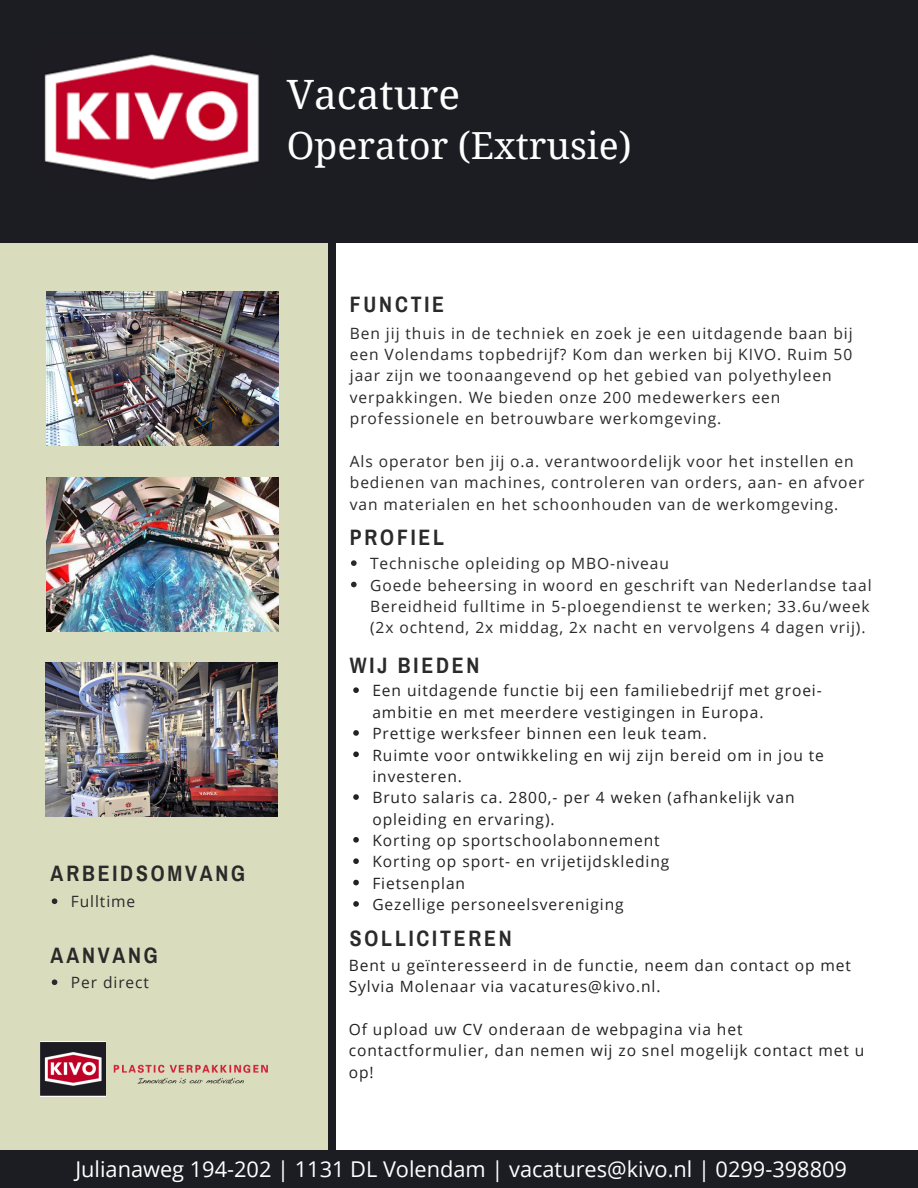
<style>
.page{position:relative;width:918px;height:1188px;background:#fff}
.page>*{position:absolute;margin:0;border:0;box-sizing:border-box;transform-origin:0 0}
.t1{font:40.5px "Noto Serif";color:#fff}
.t2{font:37.35px "Noto Serif";color:#fff}
.t3{font:21.75px "Open Sans";color:#fff}
.t4{font:700 21.75px "Archivo Narrow";letter-spacing:.13em;color:#2a2a2a}
.t5{font:15.6px/21.3px "Open Sans";letter-spacing:.06em;color:#2a2a2a}
.t6{font:15.6px/21.3px "Open Sans";letter-spacing:.06em;color:#222}
</style>
<div class="page">
<div style="left:0;top:242px;width:328px;height:946px;background:#d9ddbd"></div>
<div style="left:0;top:0;width:918px;height:243px;background:#1c1c23"></div>
<div style="left:0;top:1150px;width:918px;height:38px;background:#1c1c23"></div>
<svg style="left:52px;top:898px;width:5px;height:6px"></svg>
<svg style="left:52px;top:979px;width:5px;height:6px"></svg>
<img style="left:113px;top:1064px;width:155px;height:20px">
<img style="left:44px;top:54px;width:216px;height:126px">
<svg style="left:353px;top:687px;width:6px;height:6px"></svg>
<svg style="left:353px;top:730px;width:6px;height:6px"></svg>
<svg style="left:353px;top:752px;width:6px;height:5px"></svg>
<svg style="left:353px;top:794px;width:6px;height:6px"></svg>
<svg style="left:353px;top:837px;width:6px;height:6px"></svg>
<svg style="left:353px;top:858px;width:6px;height:6px"></svg>
<svg style="left:353px;top:880px;width:6px;height:5px"></svg>
<svg style="left:353px;top:901px;width:6px;height:6px"></svg>
<div style="left:328px;top:237px;width:8px;height:46px;background:#1c1c23"></div>
<div style="left:328px;top:1110px;width:8px;height:46px;background:#1c1c23"></div>
<div style="left:328px;top:282px;width:8px;height:317px;background:#1c1c23"></div>
<div style="left:328px;top:598px;width:8px;height:317px;background:#1c1c23"></div>
<div style="left:328px;top:914px;width:8px;height:197px;background:#1c1c23"></div>
<img style="left:40px;top:1042px;width:66px;height:55px">
<img style="left:46px;top:291px;width:233px;height:155px">
<img style="left:46px;top:477px;width:233px;height:154px">
<img style="left:45px;top:663px;width:233px;height:154px">
<svg style="left:351px;top:560px;width:6px;height:6px"></svg>
<svg style="left:351px;top:582px;width:6px;height:5px"></svg>
<h1 class="t1" style="left:287px;top:66px;width:175px">Vacature</h1>
<h2 class="t2" style="left:287px;top:119px;width:346px">Operator (Extrusie)</h2>
<h3 class="t4" style="left:350px;top:293px;width:96px">FUNCTIE</h3>
<p class="t5" style="left:350px;top:322px;width:504px">Ben jij thuis in de techniek en zoek je een uitdagende baan bij een Volendams topbedrijf? Kom dan werken bij KIVO. Ruim 50 jaar zijn we toonaangevend op het gebied van polyethyleen verpakkingen. We bieden onze 200 medewerkers een professionele en betrouwbare werkomgeving.</p>
<p class="t5" style="left:350px;top:450px;width:516px">Als operator ben jij o.a. verantwoordelijk voor het instellen en bedienen van machines, controleren van orders, aan- en afvoer van materialen en het schoonhouden van de werkomgeving.</p>
<h3 class="t4" style="left:350px;top:525px;width:96px">PROFIEL</h3>
<p class="t5" style="left:370px;top:553px;width:503px">Technische opleiding op MBO-niveau<br>Goede beheersing in woord en geschrift van Nederlandse taal Bereidheid fulltime in 5-ploegendienst te werken; 33.6u/week (2x ochtend, 2x middag, 2x nacht en vervolgens 4 dagen vrij).</p>
<h3 class="t4" style="left:51px;top:862px;width:196px">ARBEIDSOMVANG</h3>
<p class="t5" style="left:71px;top:891px;width:66px">Fulltime</p>
<h3 class="t4" style="left:51px;top:944px;width:109px">AANVANG</h3>
<p class="t5" style="left:71px;top:972px;width:80px">Per direct</p>
<h3 class="t4" style="left:350px;top:654px;width:131px">WIJ BIEDEN</h3>
<p class="t6" style="left:372px;top:680px;width:453px">Een uitdagende functie bij een familiebedrijf met groei&shy;ambitie en met meerdere vestigingen in Europa.<br>Prettige werksfeer binnen een leuk team.<br>Ruimte voor ontwikkeling en wij zijn bereid om in jou te investeren.<br>Bruto salaris ca. 2800,- per 4 weken (afhankelijk van opleiding en ervaring).<br>Korting op sportschoolabonnement<br>Korting op sport- en vrijetijdskleding<br>Fietsenplan<br>Gezellige personeelsvereniging</p>
<h3 class="t4" style="left:350px;top:927px;width:163px">SOLLICITEREN</h3>
<p class="t6" style="left:349px;top:954px;width:504px">Bent u geïnteresseerd in de functie, neem dan contact op met<br>Sylvia Molenaar via vacatures@kivo.nl.</p>
<p class="t6" style="left:349px;top:1018px;width:517px">Of upload uw CV onderaan de webpagina via het contactformulier, dan nemen wij zo snel mogelijk contact met u op!</p>
<h3 class="t3" style="left:75px;top:1154px;width:773px">Julianaweg 194-202 | 1131 DL Volendam | vacatures@kivo.nl | 0299-398809</h3>
</div>
